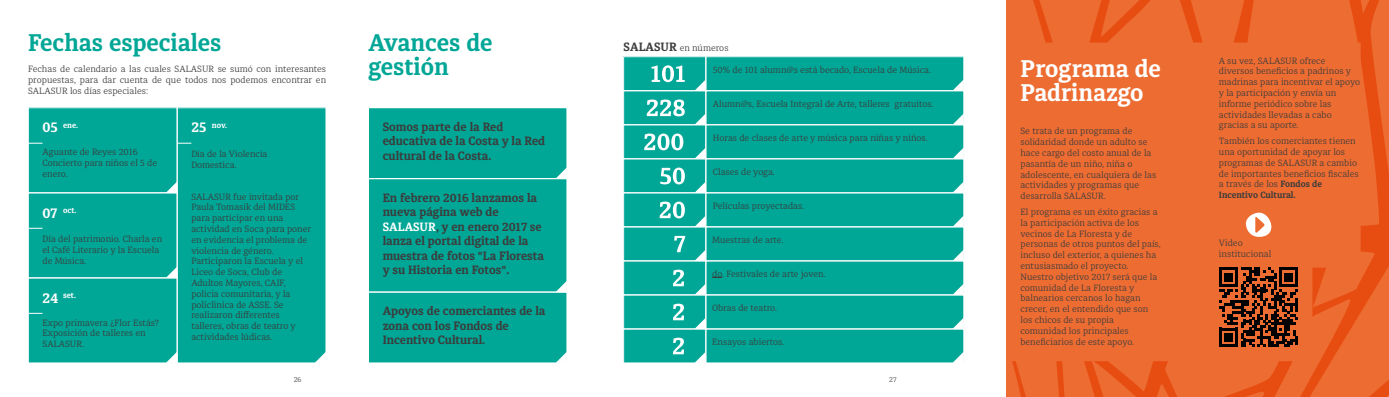
<style>
.page{position:relative;width:1389px;height:397px;background:#fff}
.page>*{position:absolute;margin:0;border:0;box-sizing:border-box;transform-origin:0 0}
.t1{font:700 24px/24px "Diaria Pro";color:#00a696}
.t2{font:700 24px/24px "Diaria Pro";color:#fff}
.t3{font:700 12px/14.4px "Diaria Pro";color:#3c3c3b}
.t4{font:300 9px/10.8px "Diaria Pro";color:#3c3c3b}
.t5{font:700 8px "Diaria Pro";color:#fff}
.t6{font:300 7px "Diaria Pro";color:#3c3c3b}
.s1{font-weight:700;font-size:12px}
.s2{font-size:14px}
.s3{color:#fff}
.s4{font-weight:700}
</style>
<div class="page">
<div style="left:369px;top:108px;width:198px;height:71px;background:#00a696"></div>
<div style="left:369px;top:179px;width:198px;height:113px;background:#00a696"></div>
<div style="left:369px;top:292px;width:198px;height:71px;background:#00a696"></div>
<div style="left:706px;top:159px;width:258px;height:34px;background:#00a696"></div>
<div style="left:706px;top:193px;width:258px;height:34px;background:#00a696"></div>
<div style="left:706px;top:227px;width:258px;height:34px;background:#00a696"></div>
<div style="left:706px;top:261px;width:258px;height:34px;background:#00a696"></div>
<div style="left:706px;top:295px;width:258px;height:34px;background:#00a696"></div>
<div style="left:706px;top:329px;width:258px;height:34px;background:#00a696"></div>
<div style="left:706px;top:125px;width:258px;height:34px;background:#00a696"></div>
<div style="left:706px;top:91px;width:258px;height:34px;background:#00a696"></div>
<div style="left:706px;top:57px;width:258px;height:34px;background:#00a696"></div>
<div style="left:624px;top:91px;width:82px;height:34px;background:#00a696"></div>
<div style="left:624px;top:125px;width:82px;height:34px;background:#00a696"></div>
<div style="left:624px;top:159px;width:82px;height:34px;background:#00a696"></div>
<div style="left:624px;top:193px;width:82px;height:34px;background:#00a696"></div>
<div style="left:624px;top:227px;width:82px;height:34px;background:#00a696"></div>
<div style="left:624px;top:261px;width:82px;height:34px;background:#00a696"></div>
<div style="left:624px;top:295px;width:82px;height:34px;background:#00a696"></div>
<div style="left:624px;top:329px;width:82px;height:34px;background:#00a696"></div>
<div style="left:624px;top:57px;width:82px;height:34px;background:#00a696"></div>
<svg style="left:674px;top:236px;width:11px;height:16px"></svg>
<svg style="left:673px;top:270px;width:11px;height:16px"></svg>
<svg style="left:673px;top:304px;width:11px;height:16px"></svg>
<svg style="left:673px;top:338px;width:11px;height:16px"></svg>
<svg style="left:660px;top:168px;width:25px;height:16px"></svg>
<svg style="left:651px;top:65px;width:34px;height:17px"></svg>
<svg style="left:647px;top:99px;width:38px;height:17px"></svg>
<svg style="left:644px;top:134px;width:39px;height:16px"></svg>
<div style="left:623px;top:192px;width:83px;height:35px;border:1px solid #fff"></div>
<div style="left:623px;top:226px;width:83px;height:35px;border:1px solid #fff"></div>
<div style="left:623px;top:260px;width:83px;height:35px;border:1px solid #fff"></div>
<div style="left:623px;top:294px;width:83px;height:35px;border:1px solid #fff"></div>
<div style="left:623px;top:328px;width:83px;height:35px;border:1px solid #fff"></div>
<div style="left:623px;top:124px;width:83px;height:35px;border:1px solid #fff"></div>
<div style="left:623px;top:90px;width:83px;height:35px;border:1px solid #fff"></div>
<div style="left:623px;top:56px;width:83px;height:35px;border:1px solid #fff"></div>
<div style="left:705px;top:192px;width:259px;height:35px;border:1px solid #fff"></div>
<div style="left:705px;top:226px;width:259px;height:35px;border:1px solid #fff"></div>
<div style="left:705px;top:260px;width:259px;height:35px;border:1px solid #fff"></div>
<div style="left:705px;top:294px;width:259px;height:35px;border:1px solid #fff"></div>
<div style="left:705px;top:328px;width:259px;height:35px;border:1px solid #fff"></div>
<div style="left:705px;top:124px;width:259px;height:35px;border:1px solid #fff"></div>
<div style="left:705px;top:90px;width:259px;height:35px;border:1px solid #fff"></div>
<div style="left:705px;top:56px;width:259px;height:35px;border:1px solid #fff"></div>
<svg style="left:694px;top:79px;width:12px;height:12px"></svg>
<svg style="left:694px;top:113px;width:12px;height:12px"></svg>
<svg style="left:694px;top:147px;width:12px;height:12px"></svg>
<svg style="left:694px;top:181px;width:12px;height:12px"></svg>
<svg style="left:694px;top:215px;width:12px;height:12px"></svg>
<svg style="left:694px;top:249px;width:12px;height:12px"></svg>
<svg style="left:694px;top:283px;width:12px;height:12px"></svg>
<svg style="left:694px;top:317px;width:12px;height:12px"></svg>
<svg style="left:694px;top:351px;width:12px;height:12px"></svg>
<svg style="left:952px;top:79px;width:12px;height:12px"></svg>
<svg style="left:952px;top:113px;width:12px;height:12px"></svg>
<svg style="left:952px;top:147px;width:12px;height:12px"></svg>
<svg style="left:952px;top:181px;width:12px;height:12px"></svg>
<svg style="left:952px;top:215px;width:12px;height:12px"></svg>
<svg style="left:952px;top:249px;width:12px;height:12px"></svg>
<svg style="left:952px;top:283px;width:12px;height:12px"></svg>
<svg style="left:952px;top:317px;width:12px;height:12px"></svg>
<svg style="left:952px;top:351px;width:12px;height:12px"></svg>
<div style="left:28px;top:108px;width:149px;height:85px;background:#00a696"></div>
<div style="left:28px;top:193px;width:149px;height:85px;background:#00a696"></div>
<div style="left:28px;top:278px;width:149px;height:85px;background:#00a696"></div>
<div style="left:177px;top:108px;width:149px;height:255px;background:#00a696"></div>
<svg style="left:30px;top:143px;width:13px;height:1px"></svg>
<svg style="left:30px;top:228px;width:13px;height:1px"></svg>
<svg style="left:30px;top:313px;width:13px;height:1px"></svg>
<svg style="left:179px;top:143px;width:12px;height:1px"></svg>
<div style="left:28px;top:192px;width:150px;height:86px;border:1px solid #fff"></div>
<div style="left:28px;top:277px;width:150px;height:86px;border:1px solid #fff"></div>
<div style="left:177px;top:107px;width:149px;height:256px;border:1px solid #fff"></div>
<svg style="left:166px;top:181px;width:11px;height:12px"></svg>
<svg style="left:166px;top:351px;width:11px;height:12px"></svg>
<svg style="left:166px;top:266px;width:11px;height:12px"></svg>
<svg style="left:315px;top:351px;width:11px;height:12px"></svg>
<div style="left:368px;top:107px;width:199px;height:72px;border:1px solid #fff"></div>
<div style="left:368px;top:178px;width:199px;height:114px;border:1px solid #fff"></div>
<div style="left:368px;top:291px;width:199px;height:72px;border:1px solid #fff"></div>
<svg style="left:556px;top:351px;width:11px;height:12px"></svg>
<svg style="left:556px;top:281px;width:11px;height:11px"></svg>
<svg style="left:556px;top:167px;width:11px;height:12px"></svg>
<svg style="left:1006px;top:0;width:383px;height:397px;background:#e7672e"></svg>
<svg style="left:660px;top:202px;width:25px;height:16px"></svg>
<h1 class="t1" style="left:28px;top:30px;width:195px">Fechas especiales</h1>
<p class="t4" style="left:624px;top:42px;width:106px"><span class="s1">SALASUR</span> en números</p>
<p class="t4" style="left:28px;top:64px;width:300px;text-align:justify">Fechas de calendario a las cuales SALASUR se sumó con interesantes propuestas, para dar cuenta de que todos nos podemos encontrar en SALASUR los días especiales:</p>
<h1 class="t1" style="left:369px;top:30px;width:125px">Avances de gestión</h1>
<p class="t4" style="left:713px;top:64px;width:220px">50% de 101 alumn@s está becado, Escuela de Música.</p>
<p class="t4" style="left:713px;top:98px;width:222px">Alumn@s, Escuela Integral de Arte, talleres gratuitos.</p>
<p class="t4" style="left:713px;top:132px;width:216px">Horas de clases de arte y música para niñas y niños.</p>
<h2 class="t3" style="left:383px;top:120px;width:164px">Somos parte de la Red educativa de la Costa y la Red cultural de la Costa.</h2>
<p class="t5" style="left:43px;top:120px;width:37px"><span class="s2">05</span> ene.</p>
<p class="t5" style="left:191px;top:120px;width:37px"><span class="s2">25</span> nov.</p>
<p class="t4" style="left:43px;top:147px;width:116px">Aguante de Reyes 2016<br>Concierto para niños el 5 de enero.</p>
<p class="t4" style="left:191px;top:149px;width:78px">Día de la Violencia<br>Domestica.</p>
<p class="t4" style="left:191px;top:191px;width:121px">SALASUR fue invitada por<br>Paula Tomasik del MIDES para participar en una actividad en Soca para poner en evidencia el problema de violencia de género.<br>Participaron la Escuela y el<br>Liceo de Soca, Club de<br>Adultos Mayores, CAIF, policia comunitaria, y la policlinica de ASSE. Se realizaron differentes talleres, obras de teatro y actividades lúdicas.</p>
<p class="t4" style="left:713px;top:166px;width:64px">Clases de yoga.</p>
<h2 class="t3" style="left:383px;top:190px;width:163px">En febrero 2016 lanzamos la nueva página web de<br><span class="s3">SALASUR</span>, y en enero 2017 se lanza el portal digital de la muestra de fotos "La Floresta y su Historia en Fotos".</h2>
<p class="t4" style="left:713px;top:200px;width:93px">Películas proyectadas.</p>
<p class="t4" style="left:712px;top:234px;width:73px">Muestras de arte.</p>
<p class="t4" style="left:712px;top:268px;width:115px">do. Festivales de arte joven.</p>
<p class="t4" style="left:712px;top:302px;width:66px">Obras de teatro.</p>
<p class="t4" style="left:712px;top:337px;width:74px">Ensayos abiertos.</p>
<p class="t5" style="left:43px;top:205px;width:35px"><span class="s2">07</span> oct.</p>
<p class="t4" style="left:43px;top:234px;width:121px">Día del patrimonio. Charla en el Café Literario y la Escuela de Música.</p>
<p class="t5" style="left:43px;top:290px;width:35px"><span class="s2">24</span> set.</p>
<h2 class="t3" style="left:383px;top:304px;width:164px">Apoyos de comerciantes de la zona con los Fondos de<br>Incentivo Cultural.</h2>
<p class="t4" style="left:43px;top:317px;width:118px">Expo primavera ¿Flor Estás?<br>Exposición de talleres en<br>SALASUR.</p>
<p class="t6" style="left:294px;top:375px;width:9px">26</p>
<p class="t6" style="left:889px;top:375px;width:9px">27</p>
<h1 class="t2" style="left:1020px;top:57px;width:142px">Programa de<br>Padrinazgo</h1>
<p class="t4" style="left:1020px;top:126px;width:137px">Se trata de un programa de solidaridad donde un adulto se hace cargo del costo anual de la pasantía de un niño, niña o adolescente, en cualquiera de las actividades y programas que desarrolla SALASUR.</p>
<p class="t4" style="left:1020px;top:207px;width:142px">El programa es un éxito gracias a la participación activa de los vecinos de La Floresta y de personas de otros puntos del país, incluso del exterior, a quienes ha entusiasmado el proyecto.<br>Nuestro objetivo 2017 será que la comunidad de La Floresta y balnearios cercanos lo hagan crecer, en el entendido que son los chicos de su propia comunidad los principales beneficiarios de este apoyo.</p>
<p class="t4" style="left:1219px;top:55px;width:143px">A su vez, SALASUR ofrece diversos beneficios a padrinos y madrinas para incentivar el apoyo y la participación y envía un informe periódico sobre las actividades llevadas a cabo gracias a su aporte.</p>
<p class="t4" style="left:1219px;top:136px;width:141px">También los comerciantes tienen una oportunidad de apoyar los programas de SALASUR a cambio de importantes beneficios fiscales a través de los <span class="s4">Fondos de<br>Incentivo Cultural.</span></p>
<p class="t4" style="left:1219px;top:237px;width:54px">Video institucional</p>
</div>
